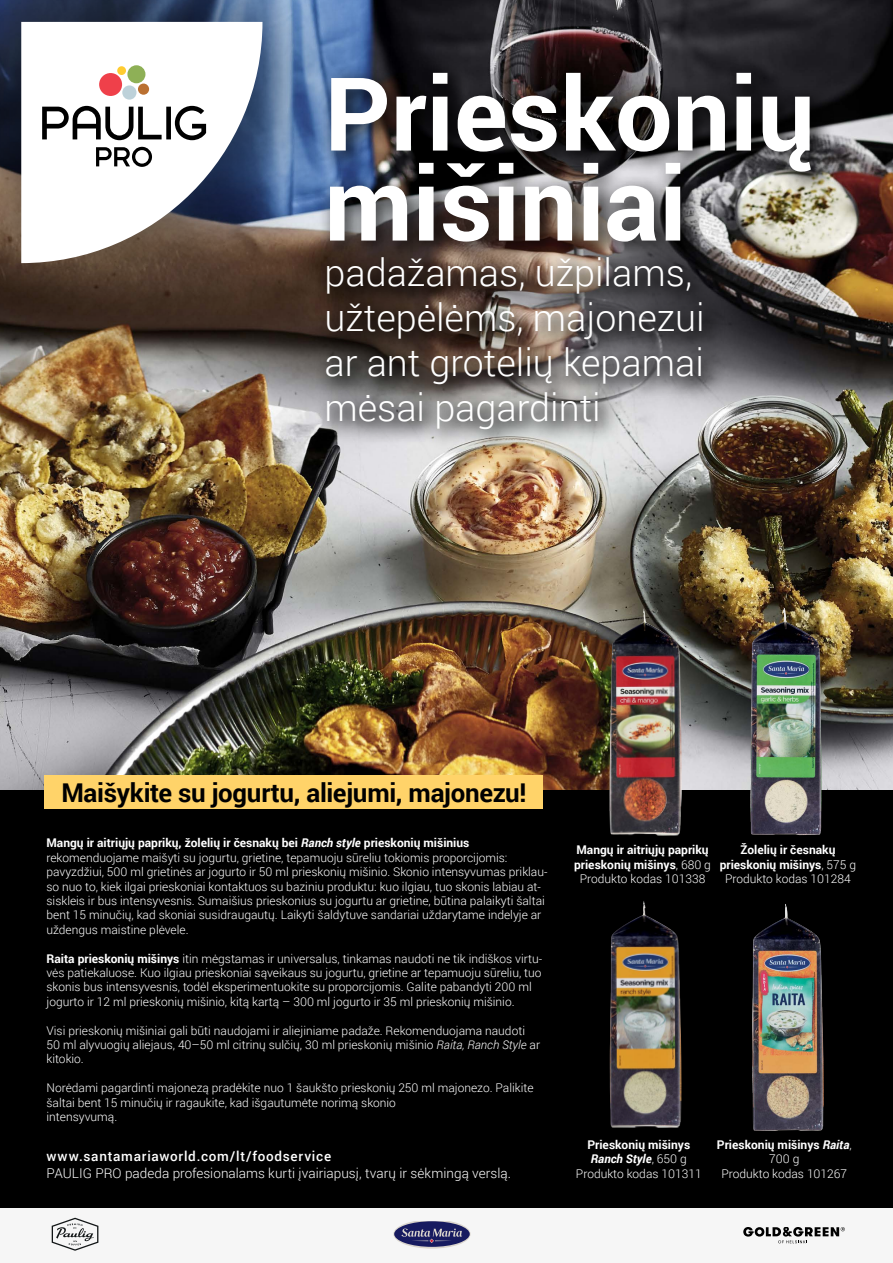
<style>
.page{position:relative;width:893px;height:1263px;background:#fff}
.page>*{position:absolute;margin:0;border:0;box-sizing:border-box;transform-origin:0 0}
.t1{font:700 102px "Roboto";color:#fff}
.t2{font:300 37.65px "Roboto";color:#fff}
.t3{font:700 25.95px "Roboto";letter-spacing:-.01em;color:#000}
.t4{font:300 13.5px "Roboto";letter-spacing:.005em;color:#fff}
.t5{font:500 13.5px "Roboto";letter-spacing:.055em;color:#fff}
.t6{font:300 12px/14.4px "Roboto";color:#fff}
.t7{font:700 12px/14.4px "Roboto";color:#fff;text-align:center}
.t8{font:italic 700 12px "Roboto";color:#fff}
.s1{font-style:italic}
.s2{font-weight:700}
.s3{font-weight:300}
.s4{font-weight:300;font-style:normal}
</style>
<div class="page">
<img style="left:0;top:0;width:893px;height:790px">
<div style="left:0;top:0;width:398px;height:399px;background:#000;opacity:.75"></div>
<svg style="left:21px;top:22px;width:241px;height:241px"></svg>
<svg style="left:42px;top:106px;width:164px;height:34px"></svg>
<div style="left:99px;top:73px;width:23px;height:23px;background:#ef404a;border-radius:50%"></div>
<div style="left:127px;top:65px;width:18px;height:18px;background:#8eb056;border-radius:50%"></div>
<div style="left:122px;top:85px;width:14px;height:15px;background:#bdd1d9;border-radius:50%"></div>
<div style="left:138px;top:84px;width:11px;height:11px;background:#ba7031;border-radius:50%"></div>
<div style="left:117px;top:66px;width:9px;height:9px;background:#ffcc31;border-radius:50%"></div>
<svg style="left:96px;top:147px;width:56px;height:20px"></svg>
<div style="left:0;top:1207px;width:893px;height:56px;background:#f6f6f6"></div>
<svg style="left:743px;top:1228px;width:101px;height:15px"></svg>
<svg style="left:52px;top:1218px;width:46px;height:33px"></svg>
<svg style="left:393px;top:1221px;width:77px;height:27px"></svg>
<div style="left:0;top:790px;width:893px;height:417px;background:#000"></div>
<div style="left:314px;top:60px;width:521px;height:393px;background:#000;opacity:.75"></div>
<div style="left:44px;top:775px;width:499px;height:34px;background:#ffd369"></div>
<img style="left:752px;top:904px;width:72px;height:227px">
<img style="left:750px;top:608px;width:72px;height:227px">
<img style="left:610px;top:901px;width:71px;height:227px">
<img style="left:609px;top:609px;width:73px;height:226px">
<p class="t1" style="left:324px;top:42px;width:492px">Prieskonių</p>
<p class="t1" style="left:324px;top:132px;width:364px">mišiniai</p>
<p class="t2" style="left:324px;top:246px;width:369px">padažamas, užpilams,</p>
<p class="t2" style="left:324px;top:291px;width:382px">užtepėlėms, majonezui</p>
<p class="t2" style="left:324px;top:336px;width:381px">ar ant grotelių kepamai</p>
<p class="t2" style="left:324px;top:381px;width:278px">mėsai pagardinti</p>
<p class="t3" style="left:61px;top:774px;width:467px">Maišykite su jogurtu, aliejumi, majonezu!</p>
<p class="t7" style="left:46px;top:835px;width:424px">Mangų ir aitriųjų paprikų, žolelių ir česnakų bei <span class="s1">Ranch style</span> prieskonių mišinius</p>
<p class="t6" style="left:46px;top:850px;width:502px">rekomenduojame maišyti su jogurtu, grietine, tepamuoju sūreliu tokiomis proporcijomis: pavyzdžiui, 500 ml grietinės ar jogurto ir 50 ml prieskonių mišinio. Skonio intensyvumas priklau&shy;so nuo to, kiek ilgai prieskoniai kontaktuos su baziniu produktu: kuo ilgiau, tuo skonis labiau at&shy;siskleis ir bus intensyvesnis. Sumaišius prieskonius su jogurtu ar grietine, būtina palaikyti šaltai bent 15 minučių, kad skoniai susidraugautų. Laikyti šaldytuve sandariai uždarytame indelyje ar uždengus maistine plėvele.</p>
<p class="t6" style="left:46px;top:951px;width:497px"><span class="s2">Raita prieskonių mišinys</span> itin mėgstamas ir universalus, tinkamas naudoti ne tik indiškos virtu&shy;vės patiekaluose. Kuo ilgiau prieskoniai sąveikaus su jogurtu, grietine ar tepamuoju sūreliu, tuo skonis bus intensyvesnis, todėl eksperimentuokite su proporcijomis. Galite pabandyti 200 ml jogurto ir 12 ml prieskonių mišinio, kitą kartą – 300 ml jogurto ir 35 ml prieskonių mišinio.</p>
<p class="t6" style="left:46px;top:1023px;width:495px">Visi prieskonių mišiniai gali būti naudojami ir aliejiniame padaže. Rekomenduojama naudoti<br>50 ml alyvuogių aliejaus, 40–50 ml citrinų sulčių, 30 ml prieskonių mišinio <span class="s1">Raita, Ranch Style</span> ar kitokio.</p>
<p class="t6" style="left:46px;top:1080px;width:489px">Norėdami pagardinti majonezą pradėkite nuo 1 šaukšto prieskonių 250 ml majonezo. Palikite šaltai bent 15 minučių ir ragaukite, kad išgautumėte norimą skonio</p>
<p class="t6" style="left:46px;top:1109px;width:72px">intensyvumą.</p>
<p class="t5" style="left:46px;top:1147px;width:286px">www.santamariaworld.com/lt/foodservice</p>
<p class="t4" style="left:46px;top:1163px;width:466px">PAULIG PRO padeda profesionalams kurti įvairiapusį, tvarų ir sėkmingą verslą.</p>
<p class="t7" style="left:574px;top:842px;width:138px;text-align:left">Mangų ir aitriųjų paprikų prieskonių mišinys<span class="s3">, 680 g</span></p>
<p class="t6" style="left:580px;top:871px;width:127px">Produkto kodas 101338</p>
<p class="t7" style="left:720px;top:842px;width:138px">Žolelių ir česnakų prieskonių mišinys<span class="s3">, 575 g</span></p>
<p class="t6" style="left:725px;top:871px;width:127px">Produkto kodas 101284</p>
<p class="t7" style="left:587px;top:1137px;width:104px">Prieskonių mišinys</p>
<p class="t8" style="left:591px;top:1150px;width:97px">Ranch Style<span class="s4">, 650 g</span></p>
<p class="t6" style="left:576px;top:1166px;width:127px">Produkto kodas 101311</p>
<p class="t7" style="left:717px;top:1137px;width:136px">Prieskonių mišinys <span class="s1">Raita</span><span class="s3">,<br>700 g</span></p>
<p class="t6" style="left:721px;top:1166px;width:127px">Produkto kodas 101267</p>
</div>
